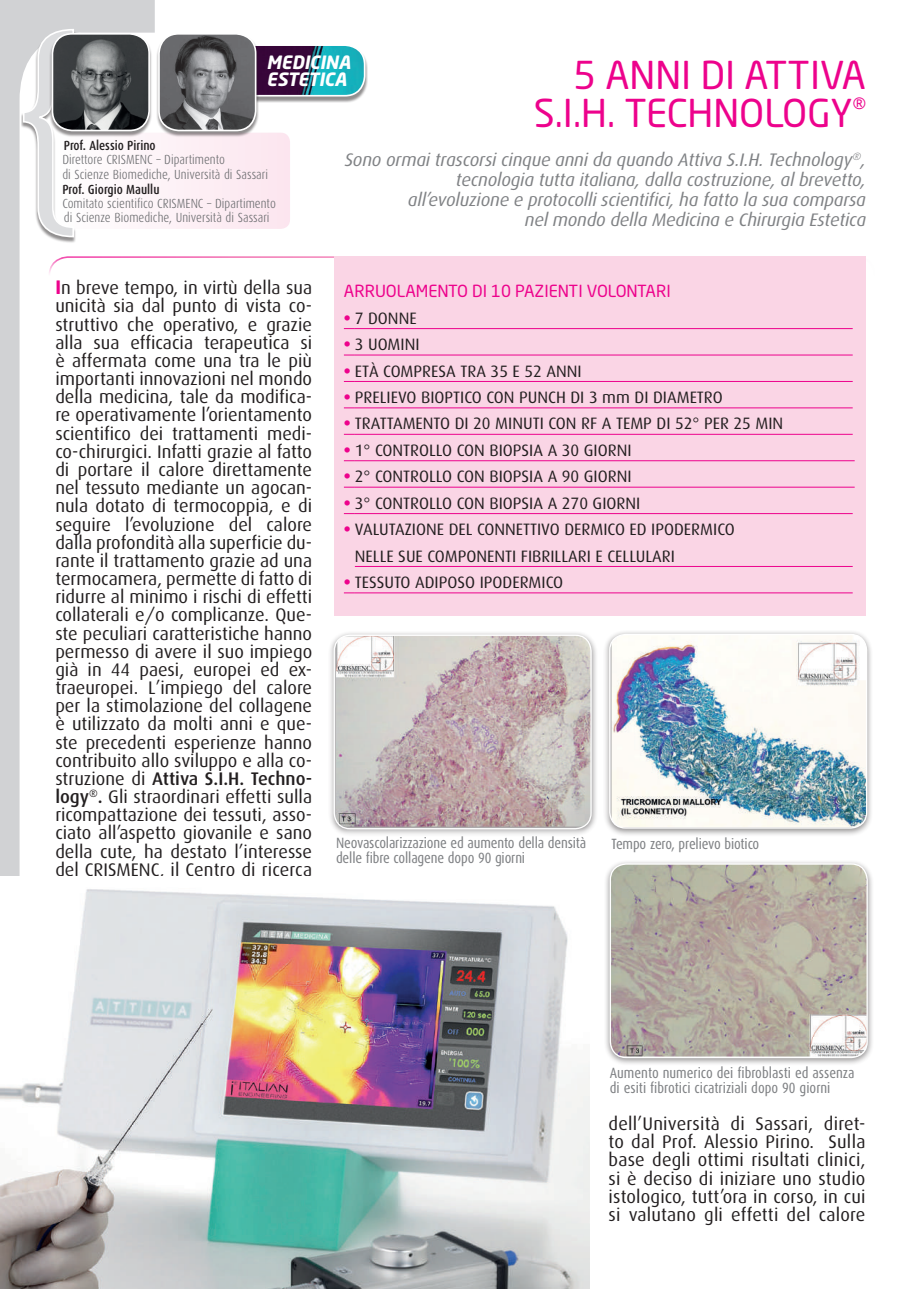
<style>
.page{position:relative;width:919px;height:1289px;background:#fff}
.page>*{position:absolute;margin:0;border:0;box-sizing:border-box;transform-origin:0 0}
.t1{font:37.95px/38px "Neo Sans Std";color:#ed028c;text-align:right}
.t2{font:18.3px/18.1px "Dax";letter-spacing:.005em;color:#231f20;text-align:justify}
.t3{font:italic 18.15px/19.8px "Dax";letter-spacing:-.01em;color:#808285;text-align:right}
.t4{font:italic 700 18.15px/16.5px "Neo Sans Std";letter-spacing:-.005em;color:#fff}
.t5{font:16.5px/26.4px "Dax";color:#231f20}
.t6{font:16.5px "Neo Sans Std";color:#ed028c}
.t7{font:14.85px/14.9px "Dax Condensed";letter-spacing:-.01em;color:#808285}
.t8{font:300 13.2px/14.9px "Dax Condensed";color:#6c6d70}
.t9{font:500 13.2px "Dax Condensed";color:#231f20}
.s1{font-family:"Neo Sans Std";font-weight:700;color:#ed028c}
.s2{font-weight:500}
.s3{font-family:"Neo Sans Std";color:#ed028c}
</style>
<div class="page">
<svg style="left:0;top:0;width:155px;height:876px"></svg>
<svg style="left:47px;top:255px;width:819px;height:22px"></svg>
<div style="left:170px;top:46px;width:198px;height:57px;background:#231f20;opacity:.5"></div>
<img style="left:290px;top:46px;width:74px;height:50px">
<div style="left:172px;top:44px;width:193px;height:53px;border:2px solid #fff;border-radius:20px"></div>
<div style="left:21px;top:30px;width:55px;height:213px;background:#231f20;opacity:.5"></div>
<svg style="left:22px;top:28px;width:268px;height:210px"></svg>
<div style="left:49px;top:34px;width:103px;height:103px;background:#231f20;opacity:.5"></div>
<img style="left:52px;top:34px;width:97px;height:96px">
<div style="left:52px;top:33px;width:98px;height:98px;border:2px solid #fff;border-radius:20px"></div>
<div style="left:156px;top:34px;width:103px;height:103px;background:#231f20;opacity:.5"></div>
<img style="left:159px;top:34px;width:96px;height:96px">
<div style="left:158px;top:33px;width:98px;height:98px;border:2px solid #fff;border-radius:20px"></div>
<div style="left:334px;top:256px;width:531px;height:359px;background:#fad5e5"></div>
<hr style="left:355px;top:328px;width:497px;height:1px;background:#ed028c">
<hr style="left:355px;top:354px;width:497px;height:1px;background:#ed028c">
<hr style="left:355px;top:381px;width:497px;height:1px;background:#ed028c">
<hr style="left:355px;top:407px;width:497px;height:1px;background:#ed028c">
<hr style="left:355px;top:434px;width:497px;height:1px;background:#ed028c">
<hr style="left:355px;top:460px;width:499px;height:1px;background:#ed028c">
<hr style="left:355px;top:487px;width:499px;height:1px;background:#ed028c">
<hr style="left:355px;top:513px;width:497px;height:1px;background:#ed028c">
<hr style="left:355px;top:566px;width:497px;height:1px;background:#ed028c">
<hr style="left:355px;top:592px;width:497px;height:1px;background:#ed028c">
<img style="left:0;top:889px;width:590px;height:399px">
<div style="left:327px;top:630px;width:270px;height:207px;background:#231f20;opacity:.5"></div>
<img style="left:336px;top:635px;width:255px;height:191px">
<div style="left:333px;top:634px;width:258px;height:195px;border:1px solid #fff;border-radius:16px"></div>
<div style="left:603px;top:630px;width:270px;height:207px;background:#231f20;opacity:.5"></div>
<img style="left:611px;top:634px;width:255px;height:193px">
<div style="left:609px;top:634px;width:258px;height:194px;border:1px solid #fff;border-radius:16px"></div>
<div style="left:603px;top:859px;width:270px;height:207px;background:#231f20;opacity:.5"></div>
<img style="left:610px;top:864px;width:257px;height:193px">
<div style="left:609px;top:863px;width:258px;height:195px;border:1px solid #fff;border-radius:16px"></div>
<p class="t4" style="left:266px;top:54px;width:85px">MEDICINA<br>ESTETICA</p>
<h1 class="t1" style="left:534px;top:55px;width:333px">5 ANNI DI ATTIVA<br>S.I.H. TECHNOLOGY<sup>®</sup></h1>
<p class="t3" style="left:345px;top:150px;width:522px">Sono ormai trascorsi cinque anni da quando Attiva S.I.H. Technology<sup>®</sup>, tecnologia tutta italiana, dalla costruzione, al brevetto,<br>all’evoluzione e protocolli scientifici, ha fatto la sua comparsa<br>nel mondo della Medicina e Chirurgia Estetica</p>
<p class="t9" style="left:64px;top:138px;width:93px">Prof. Alessio Pirino</p>
<p class="t8" style="left:62px;top:152px;width:207px">Direttore CRISMENC – Dipartimento<br>di Scienze Biomediche, Università di Sassari</p>
<p class="t9" style="left:62px;top:182px;width:99px">Prof. Giorgio Maullu</p>
<p class="t8" style="left:62px;top:196px;width:215px;line-height:14.1px">Comitato scientifico CRISMENC – Dipartimento di Scienze Biomediche, Università di Sassari</p>
<p class="t2" style="left:55px;top:279px;width:258px"><span class="s1">I</span>n breve tempo, in virtù della sua unicità sia dal punto di vista co&shy;struttivo che operativo, e grazie alla sua efficacia terapeutica si è affermata come una tra le più importanti innovazioni nel mondo della medicina, tale da modifica&shy;re operativamente l’orientamento scientifico dei trattamenti medi&shy;co-chirurgici. Infatti grazie al fatto di portare il calore direttamente nel tessuto mediante un agocan&shy;nula dotato di termocoppia, e di seguire l’evoluzione del calore dalla profondità alla superficie du&shy;rante il trattamento grazie ad una termocamera, permette di fatto di ridurre al minimo i rischi di effetti collaterali e/o complicanze. Que&shy;ste peculiari caratteristiche hanno permesso di avere il suo impiego già in 44 paesi, europei ed ex&shy;traeuropei. L’impiego del calore per la stimolazione del collagene è utilizzato da molti anni e que&shy;ste precedenti esperienze hanno contribuito allo sviluppo e alla co&shy;struzione di <span class="s2">Attiva S.I.H. Techno&shy;logy</span><sup>®</sup><span class="s2">.</span> Gli straordinari effetti sulla ricompattazione dei tessuti, asso&shy;ciato all’aspetto giovanile e sano della cute, ha destato l’interesse del CRISMENC, il Centro di ricerca</p>
<p class="t6" style="left:344px;top:281px;width:328px">ARRUOLAMENTO DI 10 PAZIENTI VOLONTARI</p>
<p class="t5" style="left:344px;top:305px;width:74px"><span class="s3">•</span> 7 DONNE</p>
<p class="t5" style="left:344px;top:331px;width:77px"><span class="s3">•</span> 3 UOMINI</p>
<p class="t5" style="left:344px;top:358px;width:239px"><span class="s3">•</span> ETÀ COMPRESA TRA 35 E 52 ANNI</p>
<p class="t5" style="left:344px;top:384px;width:380px"><span class="s3">•</span> PRELIEVO BIOPTICO CON PUNCH DI 3 mm DI DIAMETRO</p>
<p class="t5" style="left:344px;top:410px;width:441px"><span class="s3">•</span> TRATTAMENTO DI 20 MINUTI CON RF A TEMP DI 52° PER 25 MIN</p>
<p class="t5" style="left:344px;top:437px;width:289px"><span class="s3">•</span> 1° CONTROLLO CON BIOPSIA A 30 GIORNI</p>
<p class="t5" style="left:344px;top:463px;width:289px"><span class="s3">•</span> 2° CONTROLLO CON BIOPSIA A 90 GIORNI</p>
<p class="t5" style="left:344px;top:490px;width:298px"><span class="s3">•</span> 3° CONTROLLO CON BIOPSIA A 270 GIORNI</p>
<p class="t5" style="left:355px;top:516px;width:381px;text-indent:-11px"><span class="s3">•</span> VALUTAZIONE DEL CONNETTIVO DERMICO ED IPODERMICO<br>NELLE SUE COMPONENTI FIBRILLARI E CELLULARI</p>
<p class="t5" style="left:344px;top:569px;width:221px"><span class="s3">•</span> TESSUTO ADIPOSO IPODERMICO</p>
<p class="t7" style="left:336px;top:835px;width:252px">Neovascolarizzazione ed aumento della densità delle fibre collagene dopo 90 giorni</p>
<p class="t7" style="left:611px;top:836px;width:149px">Tempo zero, prelievo biotico</p>
<p class="t7" style="left:609px;top:1066px;width:246px">Aumento numerico dei fibroblasti ed assenza di esiti fibrotici cicatriziali dopo 90 giorni</p>
<p class="t2" style="left:608px;top:1114px;width:258px">dell’Università di Sassari, diret&shy;to dal Prof. Alessio Pirino. Sulla base degli ottimi risultati clinici, si è deciso di iniziare uno studio istologico, tutt’ora in corso, in cui si valutano gli effetti del calore</p>
</div>
